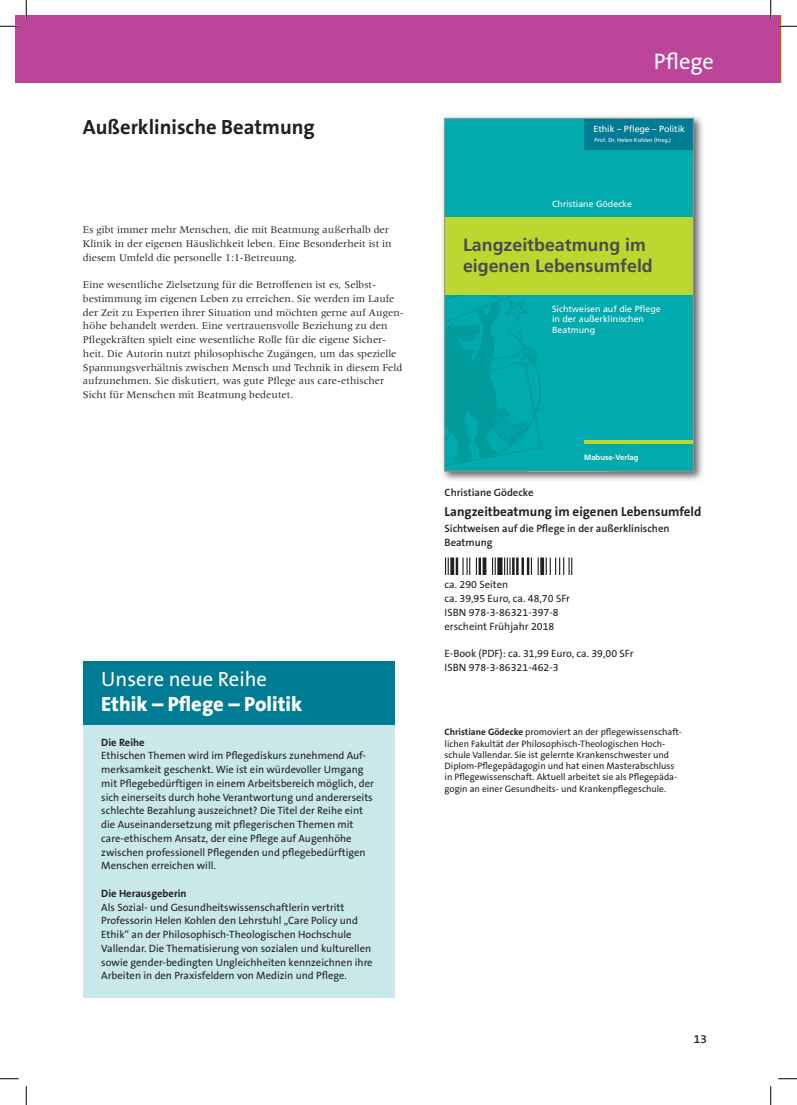
<style>
.page{position:relative;width:797px;height:1105px;background:#fff}
.page>*{position:absolute;margin:0;border:0;box-sizing:border-box;transform-origin:0 0}
.t1{font:22.5px "The Sans B5 Plain";letter-spacing:-.005em;color:#fff}
.t2{font:700 20.62px "The Sans B7";color:#231f20}
.t3{font:800 20.62px "The Sans B8";color:#fff}
.t4{font:20.62px "The Sans B5 Plain";color:#fff}
.t5{font:700 17.75px/21.4px "Frutiger";color:#4b4c4d}
.t6{font:16.12px "Courier New";letter-spacing:-.015em;color:#231f20}
.t7{font:700 13.12px "The Sans B7";color:#231f20}
.t8{font:600 11.88px "The Sans B6";color:#231f20}
.t9{font:10.62px/13.8px "The Sans B5 Plain";color:#231f20}
.t10{font:10.62px/13.8px "Meridien";color:#231f20}
.t11{font:600 10.62px/13.8px "The Sans B6";color:#231f20}
.t12{font:700 10.62px "The Sans B7";color:#231f20}
.t13{font:9.38px/11.2px "The Sans B5 Plain";color:#231f20}
.t14{font:8.88px/10.6px "Frutiger";color:#fff}
.t15{font:700 7.75px "Frutiger";color:#fff}
.t16{font:5.62px "Frutiger";letter-spacing:-.005em;color:#fff}
.s1{font-family:"The Sans B7";font-weight:700}
</style>
<div class="page">
<div style="left:83px;top:661px;width:312px;height:64px;background:#007c94"></div>
<div style="left:16px;top:16px;width:765px;height:67px;background:#bc4499"></div>
<img style="left:442px;top:116px;width:261px;height:365px">
<div style="left:444px;top:118px;width:249px;height:353px;background:#00aaad"></div>
<svg style="left:446px;top:295px;width:96px;height:171px"></svg>
<div style="left:584px;top:118px;width:109px;height:32px;background:#007c94"></div>
<div style="left:444px;top:217px;width:249px;height:78px;background:#bed630"></div>
<hr style="left:584px;top:440px;width:109px;height:3px;background:#bed630">
<div style="left:444px;top:118px;width:249px;height:353px;border:1px solid #939598"></div>
<svg style="left:445px;top:557px;width:4px;height:17px"></svg>
<svg style="left:450px;top:557px;width:4px;height:17px"></svg>
<svg style="left:456px;top:557px;width:14px;height:17px"></svg>
<svg style="left:476px;top:557px;width:1px;height:17px"></svg>
<hr style="left:478px;top:557px;width:3px;height:17px;background:#231f20">
<svg style="left:482px;top:557px;width:4px;height:17px"></svg>
<svg style="left:492px;top:557px;width:4px;height:17px"></svg>
<div style="left:497px;top:557px;width:5px;height:17px;background:#231f20"></div>
<svg style="left:504px;top:557px;width:14px;height:17px"></svg>
<hr style="left:521px;top:557px;width:3px;height:17px;background:#231f20">
<svg style="left:527px;top:557px;width:11px;height:17px"></svg>
<svg style="left:540px;top:557px;width:4px;height:17px"></svg>
<svg style="left:545px;top:557px;width:27px;height:17px"></svg>
<div style="left:83px;top:725px;width:312px;height:272px;background:#c8e8ea"></div>
<svg style="left:0;top:25px;width:19px;height:2px"></svg>
<svg style="left:778px;top:25px;width:19px;height:2px"></svg>
<svg style="left:0;top:1078px;width:19px;height:1px"></svg>
<svg style="left:778px;top:1078px;width:19px;height:1px"></svg>
<svg style="left:25px;top:0;width:2px;height:19px"></svg>
<svg style="left:25px;top:1086px;width:2px;height:19px"></svg>
<svg style="left:770px;top:0;width:1px;height:19px"></svg>
<svg style="left:770px;top:1086px;width:1px;height:19px"></svg>
<h2 class="t2" style="left:83px;top:116px;width:233px">Außerklinische Beatmung</h2>
<p class="t10" style="left:83px;top:223px;width:310px">Es gibt immer mehr Menschen, die mit Beatmung außerhalb der<br>Klinik in der eigenen Häuslichkeit leben. Eine Besonderheit ist in diesem Umfeld die personelle 1:1-Betreuung.</p>
<p class="t10" style="left:83px;top:278px;width:322px">Eine wesentliche Zielsetzung für die Betroffenen ist es, Selbst&shy;bestimmung im eigenen Leben zu erreichen. Sie werden im Laufe der Zeit zu Experten ihrer Situation und möchten gerne auf Augen&shy;höhe behandelt werden. Eine vertrauensvolle Beziehung zu den Pflegekräften spielt eine wesentliche Rolle für die eigene Sicher&shy;heit. Die Autorin nutzt philosophische Zugängen, um das spezielle Spannungsverhältnis zwischen Mensch und Technik in diesem Feld aufzunehmen. Sie diskutiert, was gute Pflege aus care-ethischer Sicht für Menschen mit Beatmung bedeutet.</p>
<h2 class="t4" style="left:101px;top:668px;width:167px">Unsere neue Reihe</h2>
<h2 class="t3" style="left:101px;top:693px;width:202px">Ethik – Pflege – Politik</h2>
<p class="t12" style="left:101px;top:736px;width:45px">Die Reihe</p>
<p class="t9" style="left:101px;top:749px;width:274px">Ethischen Themen wird im Pflegediskurs zunehmend Auf&shy;merksamkeit geschenkt. Wie ist ein würdevoller Umgang mit Pflegebedürftigen in einem Arbeitsbereich möglich, der sich einerseits durch hohe Verantwortung und andererseits schlechte Bezahlung auszeichnet? Die Titel der Reihe eint die Auseinandersetzung mit pflegerischen Themen mit care-ethischem Ansatz, der eine Pflege auf Augenhöhe zwischen professionell Pflegenden und pflegebedürftigen Menschen erreichen will.</p>
<p class="t12" style="left:101px;top:888px;width:87px">Die Herausgeberin</p>
<p class="t9" style="left:101px;top:900px;width:273px">Als Sozial- und Gesundheitswissenschaftlerin vertritt Professorin Helen Kohlen den Lehrstuhl „Care Policy und Ethik“ an der Philosophisch-Theologischen Hochschule Vallendar. Die Thematisierung von sozialen und kulturellen sowie gender-bedingten Ungleichheiten kennzeichnen ihre Arbeiten in den Praxisfeldern von Medizin und Pflege.</p>
<h1 class="t1" style="left:654px;top:49px;width:62px">Pflege</h1>
<h1 class="t1" style="left:629px;top:49px;width:79px">OXMOX</h1>
<p class="t14" style="left:593px;top:124px;width:93px">Ethik – Pflege – Politik</p>
<p class="t16" style="left:594px;top:137px;width:78px">Prof. Dr. Helen Kohlen (Hrsg.)</p>
<p class="t14" style="left:552px;top:198px;width:82px">Christiane Gödecke</p>
<h3 class="t5" style="left:463px;top:234px;width:191px">Langzeit beatmung im eigenen Lebensumfeld</h3>
<p class="t14" style="left:552px;top:303px;width:110px">Sichtweisen auf die Pflege in der außerklinischen<br>Beatmung</p>
<p class="t15" style="left:584px;top:453px;width:56px">Mabuse-Verlag</p>
<p class="t11" style="left:444px;top:486px;width:90px">Christiane Gödecke</p>
<p class="t7" style="left:444px;top:505px;width:258px">Langzeitbeatmung im eigenen Lebensumfeld</p>
<p class="t11" style="left:444px;top:522px;width:226px">Sichtweisen auf die Pflege in der außerklinischen<br>Beatmung</p>
<p class="t9" style="left:444px;top:578px;width:127px">ca. 290 Seiten<br>ca. 39,95 Euro, ca. 48,70 SFr<br>ISBN 978-3-86321-397-8 erscheint Frühjahr 2018</p>
<p class="t9" style="left:444px;top:647px;width:190px">E-Book (PDF): ca. 31,99 Euro, ca. 39,00 SFr<br>ISBN 978-3-86321-462-3</p>
<h3 class="t6" style="left:431px;top:644px;width:139px">9 783863 213978</h3>
<p class="t13" style="left:444px;top:727px;width:239px"><span class="s1">Christiane Gödecke</span> promoviert an der pflegewissenschaft&shy;lichen Fakultät der Philosophisch-Theologischen Hoch&shy;schule Vallendar. Sie ist gelernte Krankenschwester und Diplom-Pflegepädagogin und hat einen Masterabschluss in Pflegewissenschaft. Aktuell arbeitet sie als Pflegepäda&shy;gogin an einer Gesundheits- und Krankenpflegeschule.</p>
<p class="t8" style="left:694px;top:1032px;width:15px">13</p>
</div>
